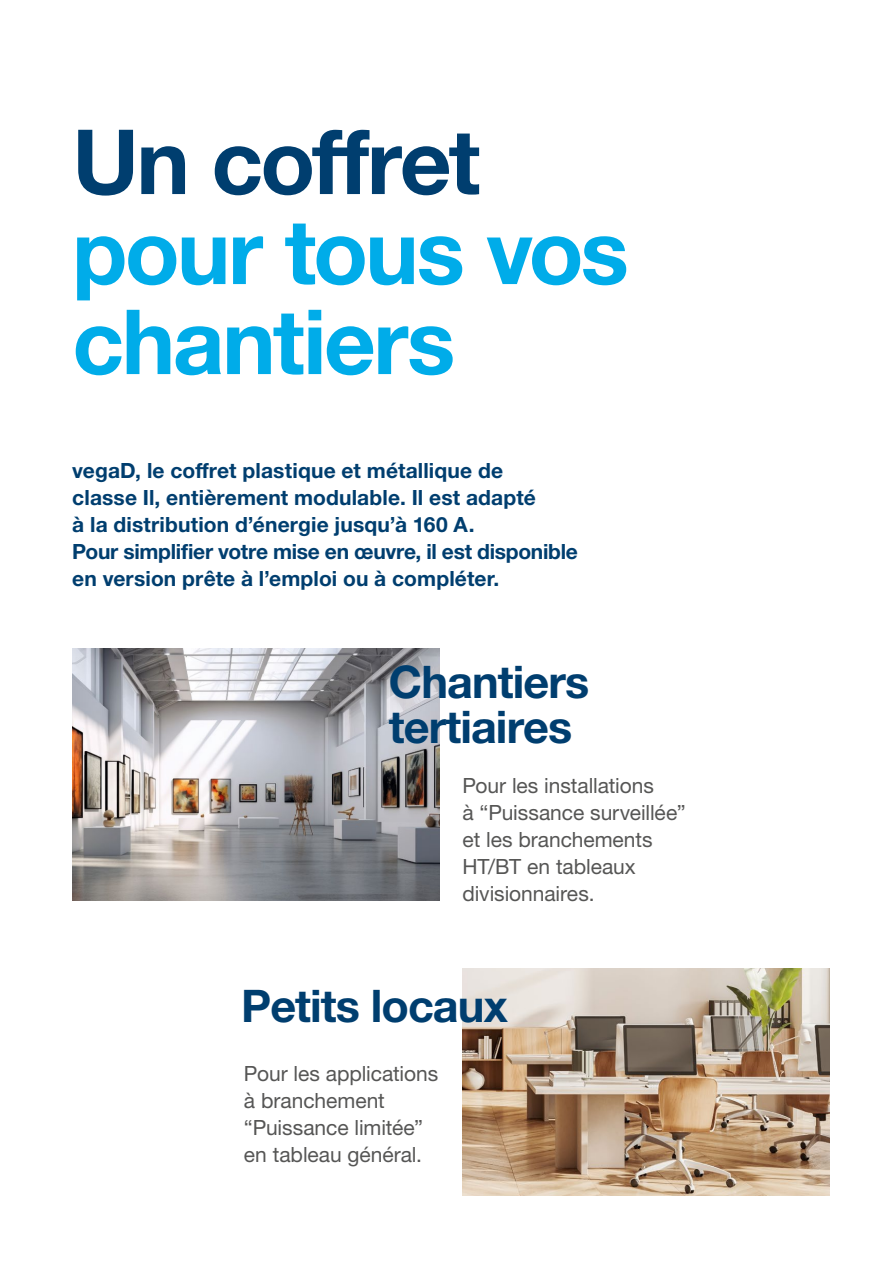
<style>
.page{position:relative;width:893px;height:1263px;background:#fff}
.page>*{position:absolute;margin:0;border:0;box-sizing:border-box;transform-origin:0 0}
.t1{font:700 90px/90px "Helvetica Neue LTW1 G";letter-spacing:-.025em;color:#00ace9}
.t2{font:700 90px "Helvetica Neue LTW1 G";letter-spacing:-.03em;color:#003e6f}
.t3{font:700 45px/45px "Helvetica Neue LTW1 G";letter-spacing:-.02em;color:#003e6f}
.t4{font:700 21px/27px "Helvetica Neue LTW1 G";letter-spacing:.005em;color:#003e6f}
.t5{font:21px/27px "Helvetica Neue LTW1 G";letter-spacing:-.005em;color:#565655}
</style>
<div class="page">
<img style="left:72px;top:649px;width:367px;height:252px">
<img style="left:462px;top:968px;width:367px;height:227px">
<h1 class="t2" style="left:72px;top:106px;width:410px">Un coffret</h1>
<h1 class="t1" style="left:72px;top:206px;width:558px">pour tous vos chantiers</h1>
<p class="t4" style="left:72px;top:456px;width:507px">vegaD, le coffret plastique et métallique de<br>classe Il, entièrement modulable. Il est adapté<br>à la distribution d’énergie jusqu’à 160 A.<br>Pour simplifier votre mise en oeuvre, il est disponible en version prête à l’emploi ou à compléter.</p>
<h2 class="t3" style="left:389px;top:659px;width:202px">Chantiers tertiaires</h2>
<p class="t5" style="left:462px;top:771px;width:225px">Pour les installations<br>à “Puissance surveillée” et les branchements<br>HT/BT en tableaux divisionnaires.</p>
<h2 class="t3" style="left:241px;top:983px;width:268px">Petits locaux</h2>
<p class="t5" style="left:244px;top:1059px;width:196px">Pour les applications à branchement “Puissance limitée” en tableau général.</p>
</div>
